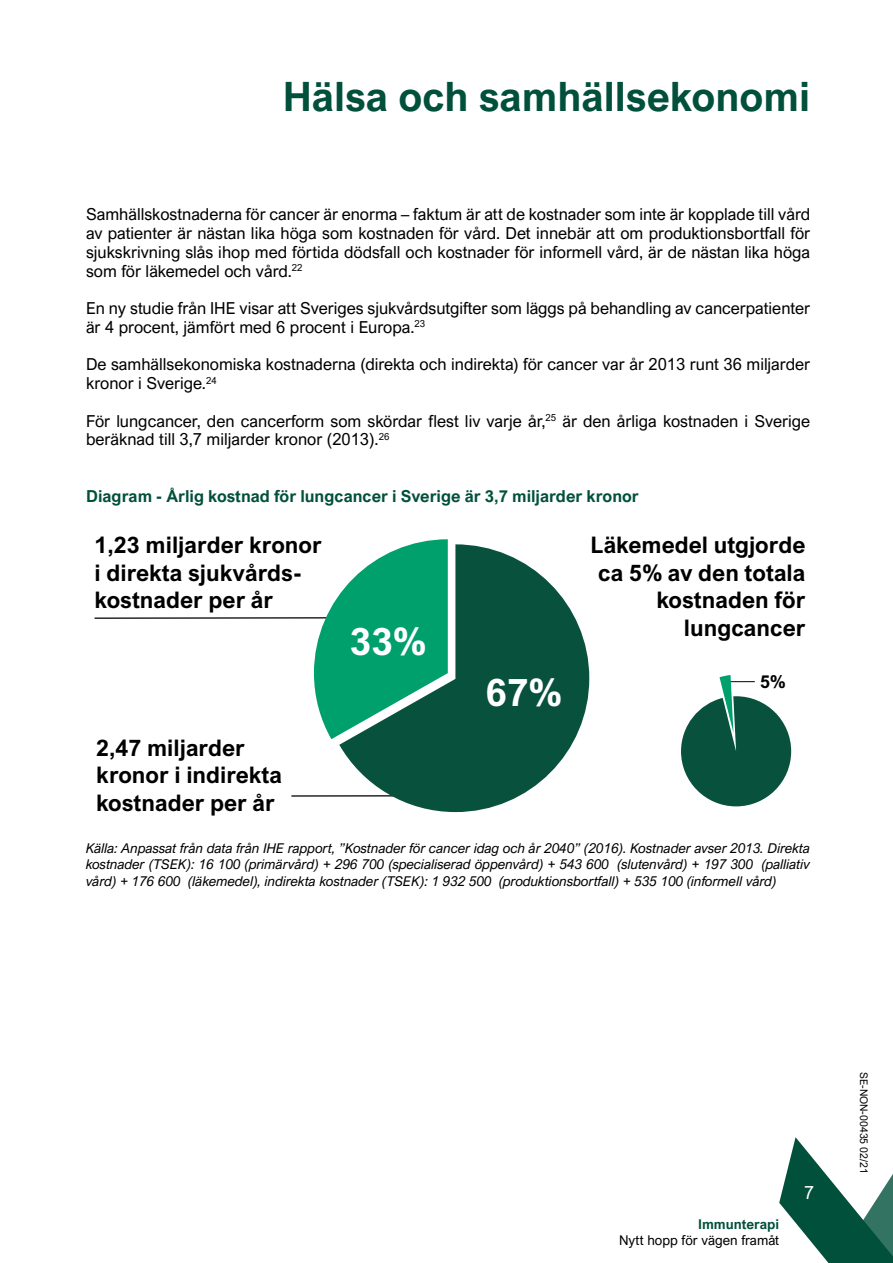
<style>
.page{position:relative;width:893px;height:1263px;background:#fff}
.page>*{position:absolute;margin:0;border:0;box-sizing:border-box;transform-origin:0 0}
.t1{font:700 40.5px "Arial Nova";color:#01503b}
.t2{font:700 38.1px "Arial Nova";color:#fff}
.t3{font:700 22.95px/27.5px "Arial Nova";color:#000}
.t4{font:18px "Arial Nova";color:#fff}
.t5{font:700 17.85px "Arial Nova";color:#000}
.t6{font:16.5px/18.8px "Arial Nova";color:#000}
.t7{font:700 16.5px "Arial Nova";color:#01503b}
.t8{font:italic 13.5px/16.5px "Arial Nova";color:#000;text-align:justify}
.t9{font:13.5px "Arial Nova";color:#000}
.t10{font:700 13.5px "Arial Nova";color:#01503b}
.t11{font:10.5px "Arial Nova";color:#000}
</style>
<div class="page">
<svg style="left:779px;top:1137px;width:114px;height:126px"></svg>
<hr style="left:95px;top:617px;width:252px;height:2px;background:#000">
<hr style="left:291px;top:795px;width:153px;height:2px;background:#000">
<svg style="left:314px;top:539px;width:134px;height:200px"></svg>
<svg style="left:339px;top:544px;width:250px;height:268px;fill:#08513c"></svg>
<svg style="left:681px;top:675px;width:110px;height:131px"></svg>
<h1 class="t1" style="left:283px;top:73px;width:529px">Hälsa och samhällsekonomi</h1>
<p class="t6" style="left:86px;top:205px;width:726px;text-align:justify">Samhällskostnaderna för cancer är enorma – faktum är att de kostnader som inte är kopplade till vård av patienter är nästan lika höga som kostnaden för vård. Det innebär att om produktionsbortfall för sjukskrivning slås ihop med förtida dödsfall och kostnader för informell vård, är de nästan lika höga som för läkemedel och vård.<sup>22</sup></p>
<p class="t6" style="left:86px;top:299px;width:726px">En ny studie från IHE visar att Sveriges sjukvårdsutgifter som läggs på behandling av cancerpatienter är 4 procent, jämfört med 6 procent i Europa.<sup>23</sup></p>
<p class="t6" style="left:86px;top:355px;width:726px">De samhällsekonomiska kostnaderna (direkta och indirekta) för cancer var år 2013 runt 36 miljarder kronor i Sverige.<sup>24</sup></p>
<p class="t6" style="left:86px;top:411px;width:726px">För lungcancer, den cancerform som skördar flest liv varje år,<sup>25</sup> är den årliga kostnaden i Sverige beräknad till 3,7 miljarder kronor (2013).<sup>26</sup></p>
<p class="t7" style="left:86px;top:486px;width:554px">Diagram - Årlig kostnad för lungcancer i Sverige är 3,7 miljarder kronor</p>
<h3 class="t3" style="left:95px;top:531px;width:229px">1,23 miljarder kronor i direkta sjukvårds&shy;kostnader per år</h3>
<h2 class="t2" style="left:350px;top:619px;width:78px">33%</h2>
<h3 class="t3" style="left:96px;top:733px;width:188px">2,47 miljarder kronor i indirekta kostnader per år</h3>
<h2 class="t2" style="left:486px;top:670px;width:78px">67%</h2>
<h3 class="t3" style="left:590px;top:531px;width:217px;text-align:right">Läkemedel utgjorde ca 5% av den totala kostnaden för lungcancer</h3>
<p class="t5" style="left:760px;top:671px;width:27px">5%</p>
<p class="t8" style="left:86px;top:840px;width:726px">Källa: Anpassat från data från IHE rapport, ”Kostnader för cancer idag och år 2040” (2016). Kostnader avser 2013. Direkta kostnader (TSEK): 16 100 (primärvård) + 296 700 (specialiserad öppenvård) + 543 600 (slutenvård) + 197 300 (palliativ vård) + 176 600 (läkemedel), indirekta kostnader (TSEK): 1 932 500 (produktionsbortfall) + 535 100 (informell vård)</p>
<p class="t10" style="left:698px;top:1216px;width:83px">Immunterapi</p>
<p class="t9" style="left:619px;top:1233px;width:162px">Nytt hopp för vägen framåt</p>
<p class="t4" style="left:804px;top:1182px;width:12px">7</p>
<p class="t11" style="left:870px;top:1072px;width:103px;rotate:90deg">SE-NON-00435 02/21</p>
</div>
